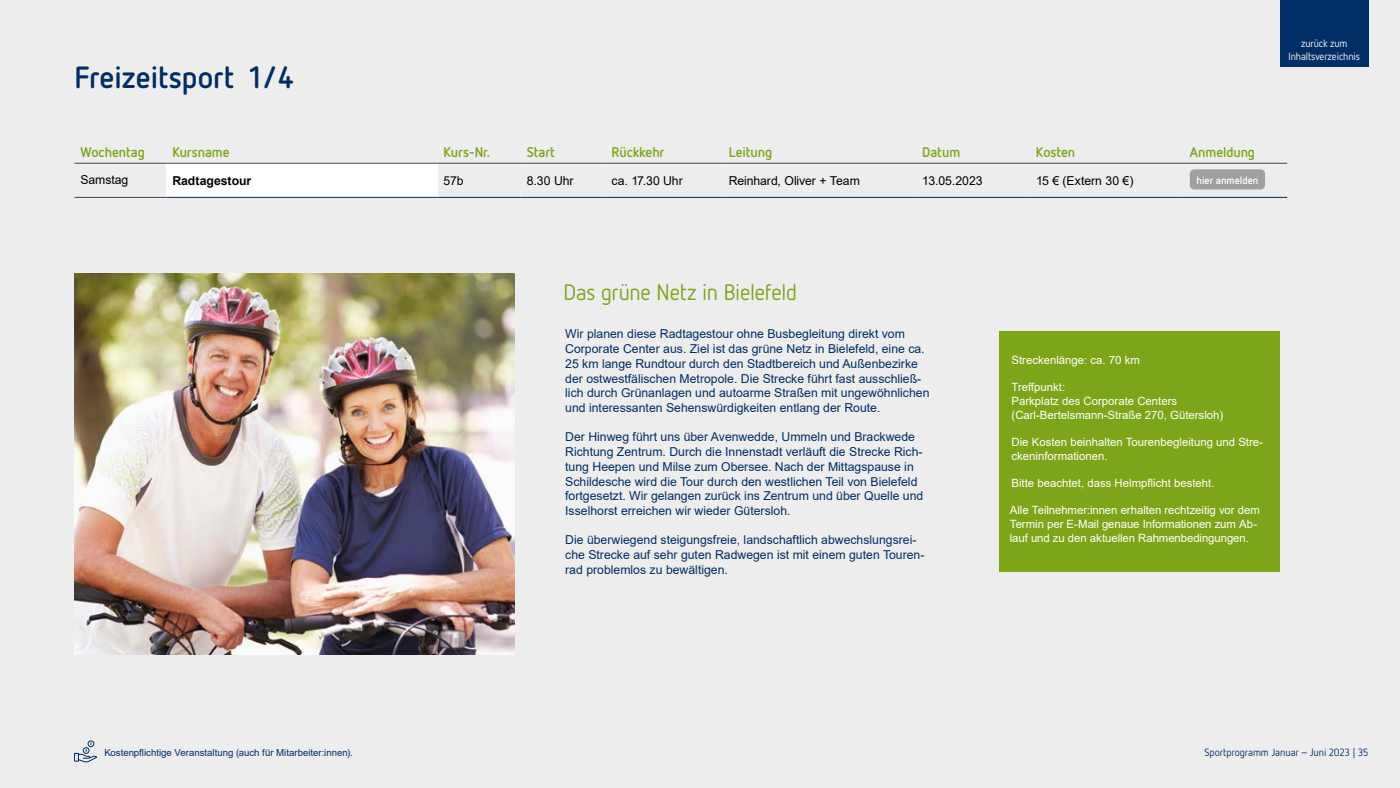
<style>
.page{position:relative;width:1400px;height:788px;background:#fff}
.page>*{position:absolute;margin:0;border:0;box-sizing:border-box;transform-origin:0 0}
.t1{font:700 30.62px "Netto OT";color:#002d64}
.t2{font:22.4px "Netto OT";letter-spacing:-.015em;color:#7da519}
.t3{font:700 14px "Netto OT";letter-spacing:-.005em;color:#7da519}
.t4{font:12.25px/14.7px "Arial";color:#002d64}
.t5{font:12.25px "Arial";letter-spacing:-.005em;color:#000}
.t6{font:700 12.25px "Arial";color:#000}
.t7{font:11.38px/13.7px "Arial";color:#fff}
.t8{font:10.5px "Netto OT";color:#002d64}
.t9{font:10.5px/12.2px "Netto OT";letter-spacing:-.01em;color:#fff;text-align:center}
.t10{font:700 10.5px "Netto OT";color:#fff}
.t11{font:9.62px "Arial";color:#002d64}
</style>
<div class="page">
<div style="left:0;top:0;width:1400px;height:787px;background:#ededed"></div>
<div style="left:74px;top:752px;width:5px;height:9px;border:1px solid #002d64"></div>
<svg style="left:77px;top:740px;width:21px;height:23px"></svg>
<div style="left:1280px;top:0;width:88px;height:66px;background:#002d64"></div>
<div style="left:999px;top:331px;width:281px;height:240px;background:#7da519"></div>
<div style="left:166px;top:163px;width:272px;height:34px;background:#fff"></div>
<hr style="left:166px;top:197px;width:272px;height:1px;background:#002d64">
<hr style="left:438px;top:197px;width:83px;height:1px;background:#002d64">
<hr style="left:521px;top:197px;width:85px;height:1px;background:#002d64">
<hr style="left:606px;top:197px;width:117px;height:1px;background:#002d64">
<hr style="left:723px;top:197px;width:193px;height:1px;background:#002d64">
<hr style="left:916px;top:197px;width:114px;height:1px;background:#002d64">
<hr style="left:1030px;top:197px;width:154px;height:1px;background:#002d64">
<hr style="left:1184px;top:197px;width:103px;height:1px;background:#002d64">
<hr style="left:74px;top:163px;width:92px;height:1px;background:#464646">
<hr style="left:166px;top:163px;width:272px;height:1px;background:#464646">
<hr style="left:438px;top:163px;width:83px;height:1px;background:#464646">
<hr style="left:521px;top:163px;width:85px;height:1px;background:#464646">
<hr style="left:606px;top:163px;width:117px;height:1px;background:#464646">
<hr style="left:723px;top:163px;width:193px;height:1px;background:#464646">
<hr style="left:916px;top:163px;width:114px;height:1px;background:#464646">
<hr style="left:1030px;top:163px;width:154px;height:1px;background:#464646">
<hr style="left:1184px;top:163px;width:103px;height:1px;background:#464646">
<hr style="left:74px;top:197px;width:92px;height:1px;background:#464646">
<div style="left:1190px;top:169px;width:75px;height:20px;background:#a0a0a0;border-radius:4px"></div>
<img style="left:75px;top:273px;width:440px;height:381px">
<h1 class="t1" style="left:74px;top:57px;width:220px">Freizeitsport 1/4</h1>
<p class="t3" style="left:80px;top:143px;width:66px">Wochentag</p>
<p class="t3" style="left:172px;top:143px;width:59px">Kursname</p>
<p class="t3" style="left:444px;top:143px;width:48px">Kurs-Nr.</p>
<p class="t3" style="left:527px;top:143px;width:30px">Start</p>
<p class="t3" style="left:612px;top:143px;width:54px">Rückkehr</p>
<p class="t3" style="left:729px;top:143px;width:45px">Leitung</p>
<p class="t3" style="left:922px;top:143px;width:39px">Datum</p>
<p class="t3" style="left:1036px;top:143px;width:41px">Kosten</p>
<p class="t3" style="left:1190px;top:143px;width:67px">Anmeldung</p>
<p class="t5" style="left:80px;top:172px;width:49px">Samstag</p>
<p class="t6" style="left:172px;top:172px;width:81px">Radtagestour</p>
<p class="t5" style="left:444px;top:172px;width:22px">57b</p>
<p class="t5" style="left:527px;top:172px;width:48px">8.30 Uhr</p>
<p class="t5" style="left:612px;top:172px;width:73px">ca. 17.30 Uhr</p>
<p class="t5" style="left:729px;top:172px;width:133px">Reinhard, Oliver + Team</p>
<p class="t5" style="left:922px;top:172px;width:62px">13.05.2023</p>
<p class="t5" style="left:1036px;top:172px;width:99px">15 € (Extern 30 €)</p>
<p class="t10" style="left:1197px;top:173px;width:63px">hier anmelden</p>
<p class="t9" style="left:1289px;top:37px;width:73px">zurück zum<br>Inhaltsverzeichnis</p>
<h2 class="t2" style="left:564px;top:278px;width:235px">Das grüne Netz in Bielefeld</h2>
<p class="t4" style="left:565px;top:327px;width:366px">Wir planen diese Radtagestour ohne Busbegleitung direkt vom Corporate Center aus. Ziel ist das grüne Netz in Bielefeld, eine ca.<br>25 km lange Rundtour durch den Stadtbereich und Außenbezirke der ostwestfälischen Metropole. Die Strecke führt fast ausschließ&shy;lich durch Grünanlagen und autoarme Straßen mit ungewöhnlichen und interessanten Sehenswürdigkeiten entlang der Route.</p>
<p class="t4" style="left:565px;top:429px;width:360px">Der Hinweg führt uns über Avenwedde, Ummeln und Brackwede Richtung Zentrum. Durch die Innenstadt verläuft die Strecke Rich&shy;tung Heepen und Milse zum Obersee. Nach der Mittagspause in Schildesche wird die Tour durch den westlichen Teil von Bielefeld fortgesetzt. Wir gelangen zurück ins Zentrum und über Quelle und Isselhorst erreichen wir wieder Gütersloh.</p>
<p class="t4" style="left:565px;top:532px;width:361px">Die überwiegend steigungsfreie, landschaftlich abwechslungsrei&shy;che Strecke auf sehr guten Radwegen ist mit einem guten Touren&shy;rad problemlos zu bewältigen.</p>
<p class="t7" style="left:1012px;top:353px;width:130px">Streckenlänge: ca. 70 km</p>
<p class="t7" style="left:1012px;top:380px;width:213px">Treffpunkt:<br>Parkplatz des Corporate Centers (Carl-Bertelsmann-Straße 270, Gütersloh)</p>
<p class="t7" style="left:1012px;top:435px;width:253px">Die Kosten beinhalten Tourenbegleitung und Stre&shy;ckeninformationen.</p>
<p class="t7" style="left:1012px;top:476px;width:204px">Bitte beachtet, dass Helmpflicht besteht.</p>
<p class="t7" style="left:1010px;top:503px;width:252px">Alle Teilnehmer:innen erhalten rechtzeitig vor dem<br>Termin per E-Mail genaue Informationen zum Ab&shy;lauf und zu den aktuellen Rahmenbedingungen.</p>
<p class="t11" style="left:104px;top:745px;width:250px">Kostenpflichtige Veranstaltung (auch für Mitarbeiter:innen).</p>
<p class="t8" style="left:1205px;top:746px;width:165px">Sportprogramm Januar – Juni 2023 | 35</p>
</div>
